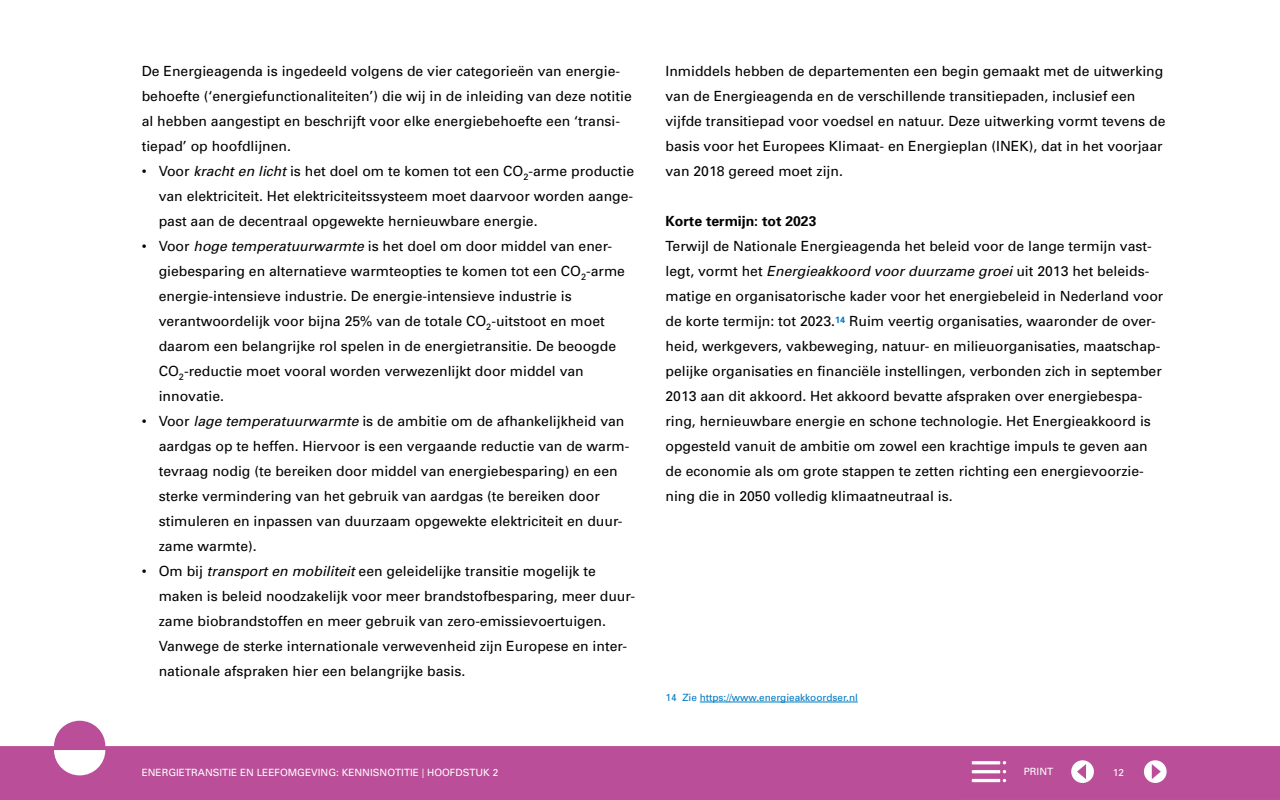
<style>
.page{position:relative;width:1280px;height:800px;background:#fff}
.page>*{position:absolute;margin:0;border:0;box-sizing:border-box;transform-origin:0 0}
.platte_tekst__P{font:14px/25px "Univers";color:#000}
.Alinea_kop_vet__H3{font:700 14px "Univers";color:#000}
.t1{font:10px "Univers";color:#fff}
._05_voetnoot__P{font:10px "Univers";color:#0079c2}
.s1{font-style:italic}
.s2{font-size:12.9px}
</style>
<div class="page">
<svg style="left:0;top:721px;width:1280px;height:79px;fill:#ba4e98"></svg>
<div style="left:1071px;top:760px;width:23px;height:23px;background:#fff;border-radius:50%"></div>
<svg style="left:1077px;top:764px;width:9px;height:15px"></svg>
<svg style="left:1144px;top:760px;width:23px;height:23px"></svg>
<svg style="left:1152px;top:764px;width:9px;height:15px"></svg>
<hr style="left:972px;top:779px;width:28px;height:3px;background:#fff">
<hr style="left:972px;top:770px;width:28px;height:3px;background:#fff">
<hr style="left:972px;top:761px;width:28px;height:3px;background:#fff">
<hr style="left:700px;top:702px;width:158px;height:1px;background:#0079c2">
<p class="platte_tekst__P" style="left:142px;top:58px;width:492px">De Energieagenda is ingedeeld volgens de vier categorieën van energie&shy;behoefte (‘energiefunctionaliteiten’) die wij in de inleiding van deze notitie al hebben aangestipt en beschrijft voor elke energiebehoefte een ‘transi&shy;tiepad’ op hoofdlijnen.</p>
<p class="platte_tekst__P" style="left:159px;top:158px;width:477px;text-align:justify;text-indent:-17px">• Voor <span class="s1">kracht en licht</span> is het doel om te komen tot een CO<sub>2</sub>-arme productie van elektriciteit. Het elektriciteitssysteem moet daarvoor worden aange&shy;past aan de decentraal opgewekte hernieuwbare energie.</p>
<p class="platte_tekst__P" style="left:159px;top:233px;width:468px;text-indent:-17px">• Voor <span class="s1">hoge temperatuurwarmte</span> is het doel om door middel van ener&shy;giebesparing en alternatieve warmteopties te komen tot een CO<sub>2</sub>-arme energie-intensieve industrie. De energie-intensieve industrie is verantwoordelijk voor bijna 25% van de totale CO<sub>2</sub>-uitstoot en moet daarom een belangrijke rol spelen in de energietransitie. De beoogde CO<sub>2</sub>-reductie moet vooral worden verwezenlijkt door middel van innovatie.</p>
<p class="platte_tekst__P" style="left:159px;top:408px;width:472px;text-indent:-17px">• Voor <span class="s1">lage temperatuurwarmte</span> is de ambitie om de afhankelijkheid van aardgas op te heffen. Hiervoor is een vergaande reductie van de warm&shy;tevraag nodig (te bereiken door middel van energiebesparing) en een sterke vermindering van het gebruik van aardgas (te bereiken door stimuleren en inpassen van duurzaam opgewekte elektriciteit en duur&shy;zame warmte).</p>
<p class="platte_tekst__P" style="left:159px;top:558px;width:478px;text-indent:-17px">• Om bij <span class="s1">transport en mobiliteit</span> een geleidelijke transitie mogelijk te maken is beleid noodzakelijk voor meer brandstofbesparing, meer duur&shy;zame biobrandstoffen en meer gebruik van zero-emissievoertuigen.<br>Vanwege de sterke internationale verwevenheid zijn Europese en inter&shy;nationale afspraken hier een belangrijke basis.</p>
<p class="platte_tekst__P" style="left:666px;top:58px;width:501px">Inmiddels hebben de departementen een begin gemaakt met de uitwerking van de Energieagenda en de verschillende transitiepaden, inclusief een vijfde transitiepad voor voedsel en natuur. Deze uitwerking vormt tevens de basis voor het Europees Klimaat- en Energieplan (INEK), dat in het voorjaar van 2018 gereed moet zijn.</p>
<h3 class="Alinea_kop_vet__H3" style="left:666px;top:212px;width:153px">Korte termijn: tot 2023</h3>
<p class="platte_tekst__P" style="left:666px;top:233px;width:499px">Terwijl de Nationale Energieagenda het beleid voor de lange termijn vast&shy;legt, vormt het <span class="s1">Energieakkoord voor duurzame groei</span> uit 2013 het beleids&shy;matige en organisatorische kader voor het energiebeleid in Nederland voor de korte termijn: tot 2023.<sup>14</sup> Ruim veertig organisaties, waaronder de over&shy;heid, werkgevers, vakbeweging, natuur- en milieuorganisaties, maatschap&shy;pelijke organisaties en financiële instellingen, verbonden zich in september 2013 aan dit akkoord. Het akkoord bevatte afspraken over energiebespa&shy;ring, hernieuwbare energie en schone technologie. Het Energieakkoord is opgesteld vanuit de ambitie om zowel een krachtige impuls te geven aan de economie als om grote stappen te zetten richting een energievoorzie&shy;ning die in 2050 volledig klimaatneutraal is.</p>
<p class="_05_voetnoot__P" style="left:666px;top:691px;width:194px">14 Zie https://www.energieakkoordser.nl</p>
<p class="t1" style="left:142px;top:766px;width:358px">ENERGIETRANSITIE EN LEEFOMGEVING: KENNISNOTITIE <span class="s2">|</span> HOOFDSTUK 2</p>
<p class="t1" style="left:1024px;top:765px;width:31px">PRINT</p>
<p class="t1" style="left:1113px;top:766px;width:13px">12</p>
</div>
